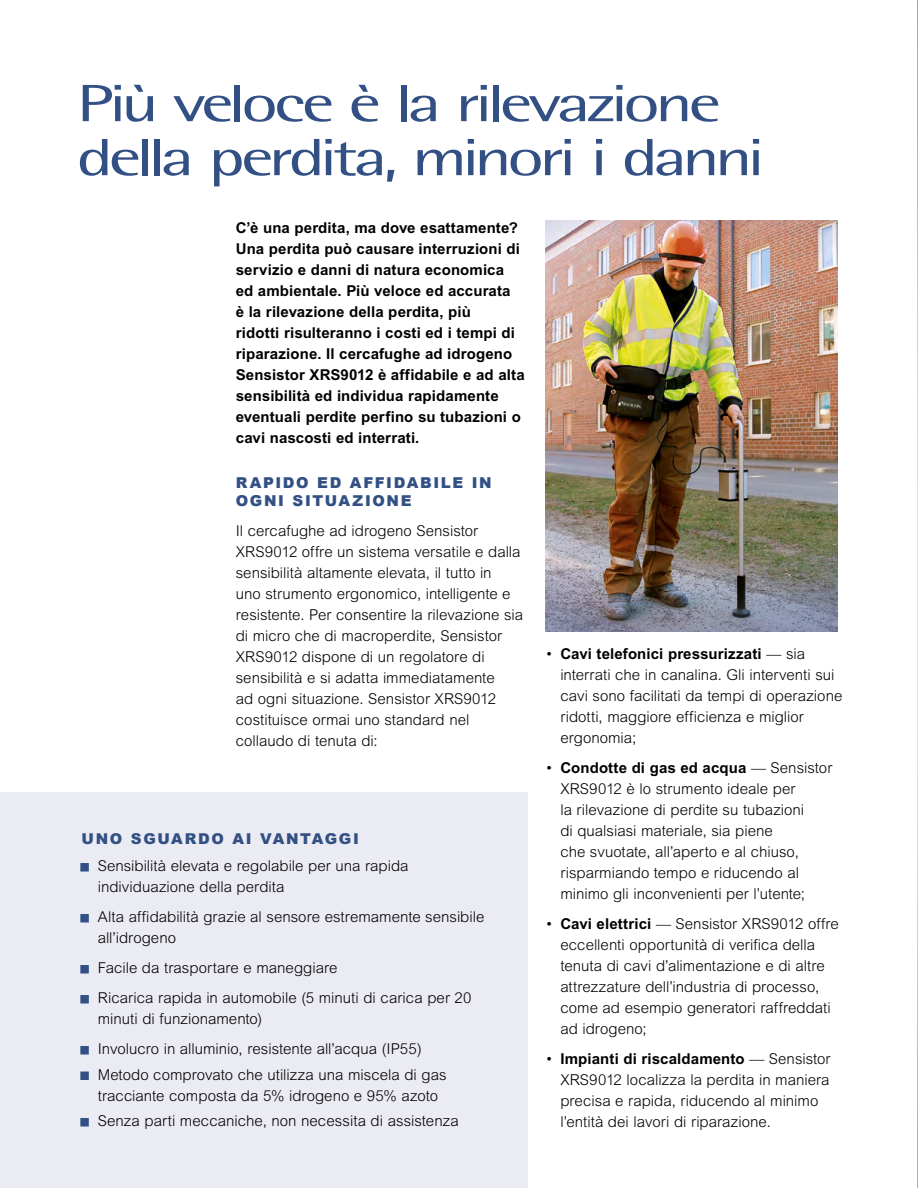
<style>
.page{position:relative;width:918px;height:1188px;background:#fff}
.page>*{position:absolute;margin:0;border:0;box-sizing:border-box;transform-origin:0 0}
.t1{font:52.5px/54px "Rotis Semi Sans";letter-spacing:-.07em;color:#325084;scale:1.4 1}
.t2{font:300 15px/21px "Arial MT Std";color:#000}
.t3{font:700 15px/21px "Arial MT Std";letter-spacing:.01em;color:#000}
.t4{font:900 15px/18px "Arial";letter-spacing:.11em;color:#325084}
.t5{font:900 15px "Arial MT Std";letter-spacing:.11em;color:#325084}
.s1{color:#325084}
.s2{font-weight:700}
</style>
<div class="page">
<div style="left:0;top:792px;width:527px;height:396px;background:#ebebf3"></div>
<img style="left:546px;top:220px;width:292px;height:411px">
<img style="left:917px;top:0;width:1px;height:681px">
<hr style="left:917px;top:681px;width:1px;height:507px;background:#afb1cb">
<h1 class="t1" style="left:76px;top:76px;width:493px">Più veloce è la rilevazione della perdita, minori i danni</h1>
<p class="t3" style="left:236px;top:217px;width:290px">C’è una perdita, ma dove esattamente?<br>Una perdita può causare interruzioni di servizio e danni di natura economica ed ambientale. Più veloce ed accurata<br>è la rilevazione della perdita, più<br>ridotti risulteranno i costi ed i tempi di riparazione. Il cercafughe ad idrogeno Sensistor XRS9012 è affidabile e ad alta sensibilità ed individua rapidamente eventuali perdite perfino su tubazioni o cavi nascosti ed interrati.</p>
<p class="t4" style="left:236px;top:473px;width:258px">RAPIDO ED AFFIDABILE IN<br>OGNI SITUAZIONE</p>
<p class="t2" style="left:236px;top:520px;width:289px">Il cercafughe ad idrogeno Sensistor XRS9012 offre un sistema versatile e dalla sensibilità altamente elevata, il tutto in<br>uno strumento ergonomico, intelligente e resistente. Per consentire la rilevazione sia di micro che di macroperdite, Sensistor XRS9012 dispone di un regolatore di sensibilità e si adatta immediatamente<br>ad ogni situazione. Sensistor XRS9012 costituisce ormai uno standard nel collaudo di tenuta di:</p>
<p class="t5" style="left:82px;top:829px;width:279px">UNO SGUARDO AI VANTAGGI</p>
<p class="t2" style="left:98px;top:856px;width:312px;text-indent:-16px"><span class="s1">■</span> Sensibilità elevata e regolabile per una rapida individuazione della perdita</p>
<p class="t2" style="left:98px;top:907px;width:388px;text-indent:-16px"><span class="s1">■</span> Alta affidabilità grazie al sensore estremamente sensibile all’idrogeno</p>
<p class="t2" style="left:82px;top:958px;width:257px"><span class="s1">■</span> Facile da trasportare e maneggiare</p>
<p class="t2" style="left:98px;top:988px;width:375px;text-indent:-16px"><span class="s1">■</span> Ricarica rapida in automobile (5 minuti di carica per 20 minuti di funzionamento)</p>
<p class="t2" style="left:82px;top:1039px;width:342px"><span class="s1">■</span> Involucro in alluminio, resistente all’acqua (IP55)</p>
<p class="t2" style="left:82px;top:1064px;width:366px;text-align:center"><span class="s1">■</span> Metodo comprovato che utilizza una miscela di gas tracciante composta da 5% idrogeno e 95% azoto</p>
<p class="t2" style="left:82px;top:1111px;width:379px"><span class="s1">■</span> Senza parti meccaniche, non necessita di assistenza</p>
<p class="t2" style="left:560px;top:643px;width:283px;text-indent:-15px">• <span class="s2">Cavi telefonici pressurizzati</span> — sia interrati che in canalina. Gli interventi sui cavi sono facilitati da tempi di operazione ridotti, maggiore efficienza e miglior ergonomia;</p>
<p class="t2" style="left:560px;top:757px;width:273px;text-indent:-15px">• <span class="s2">Condotte di gas ed acqua</span> — Sensistor XRS9012 è lo strumento ideale per<br>la rilevazione di perdite su tubazioni<br>di qualsiasi materiale, sia piene<br>che svuotate, all’aperto e al chiuso, risparmiando tempo e riducendo al minimo gli inconvenienti per l’utente;</p>
<p class="t2" style="left:560px;top:913px;width:280px;text-indent:-15px">• <span class="s2">Cavi elettrici</span> — Sensistor XRS9012 offre eccellenti opportunità di verifica della tenuta di cavi d’alimentazione e di altre attrezzature dell’industria di processo, come ad esempio generatori raffreddati ad idrogeno;</p>
<p class="t2" style="left:560px;top:1048px;width:272px;text-indent:-15px">• <span class="s2">Impianti di riscaldamento</span> — Sensistor XRS9012 localizza la perdita in maniera precisa e rapida, riducendo al minimo l’entità dei lavori di riparazione.</p>
</div>
